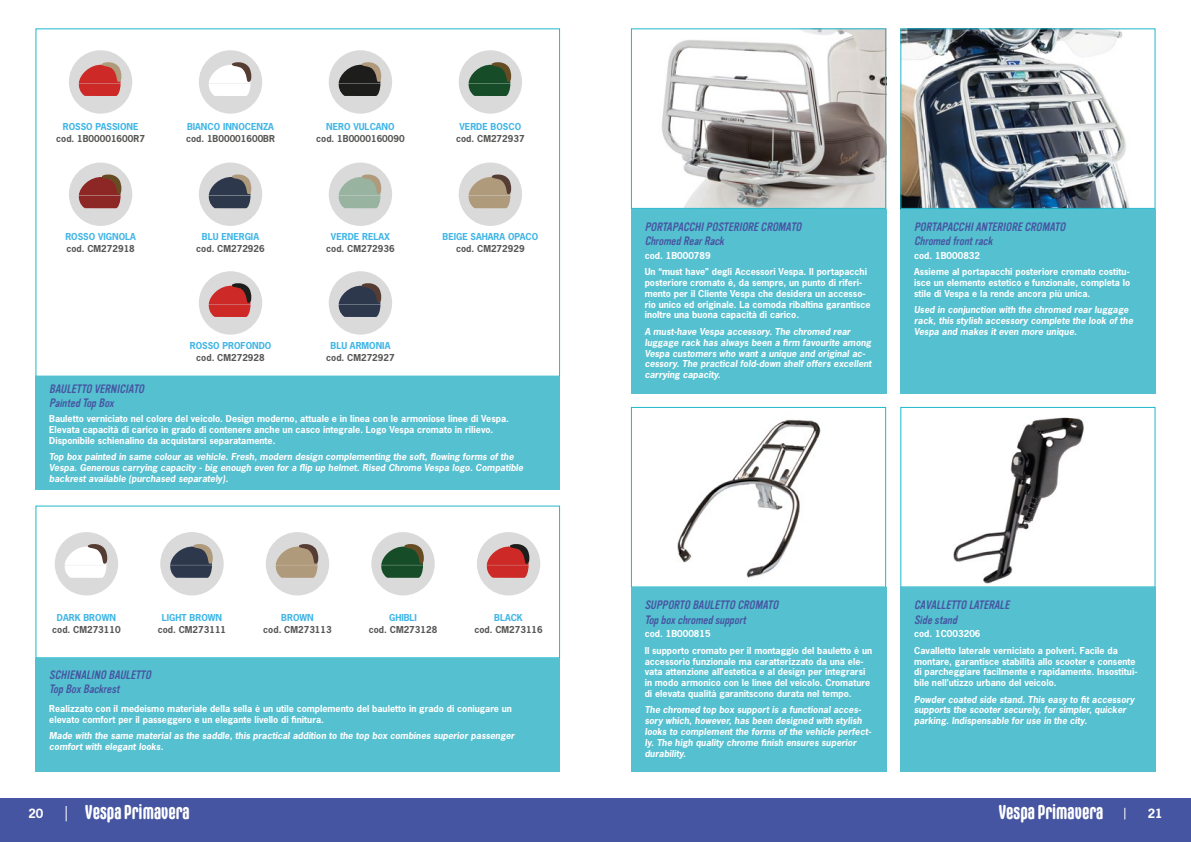
<style>
.page{position:relative;width:1191px;height:842px;background:#fff}
.page>*{position:absolute;margin:0;border:0;box-sizing:border-box;transform-origin:0 0}
.t1{font:700 20px "Carl Marx";color:#fff}
.t2{font:italic 12px/14.4px "Vinyl OT";color:#4655a1}
.t3{font:700 12px "News Gothic Std";color:#fff}
.t4{font:700 9px/10.8px "News Gothic Std";color:#fff}
.t5{font:italic 700 9px/10.8px "News Gothic Std";color:#fff}
.t6{font:700 9px "News Gothic Std";color:#575756}
.t7{font:700 9px "News Gothic Std";color:#40b5e6}
</style>
<div class="page">
<img style="left:677px;top:420px;width:144px;height:158px">
<div style="left:631px;top:407px;width:255px;height:180px;border:1px solid #1fb7cc"></div>
<img style="left:902px;top:30px;width:227px;height:177px">
<div style="left:900px;top:28px;width:255px;height:181px;border:1px solid #1fb7cc"></div>
<img style="left:661px;top:30px;width:223px;height:177px">
<div style="left:631px;top:28px;width:255px;height:181px;border:1px solid #1fb7cc"></div>
<div style="left:35px;top:658px;width:525px;height:114px;background:#55c0d0"></div>
<div style="left:631px;top:587px;width:255px;height:185px;background:#55c0d0"></div>
<div style="left:900px;top:209px;width:255px;height:184px;background:#55c0d0"></div>
<div style="left:631px;top:209px;width:255px;height:184px;background:#55c0d0"></div>
<div style="left:35px;top:377px;width:525px;height:113px;background:#55c0d0"></div>
<img style="left:953px;top:417px;width:131px;height:167px">
<div style="left:900px;top:587px;width:255px;height:185px;background:#55c0d0"></div>
<div style="left:199px;top:50px;width:63px;height:64px;background:#dadada;border-radius:50%"></div>
<svg style="left:209px;top:62px;width:43px;height:34px"></svg>
<div style="left:55px;top:532px;width:63px;height:63px;background:#dadada;border-radius:50%"></div>
<svg style="left:64px;top:544px;width:44px;height:34px"></svg>
<div style="left:266px;top:532px;width:63px;height:63px;background:#dadada;border-radius:50%"></div>
<svg style="left:275px;top:544px;width:44px;height:34px"></svg>
<div style="left:160px;top:532px;width:64px;height:63px;background:#dadada;border-radius:50%"></div>
<svg style="left:170px;top:544px;width:43px;height:34px"></svg>
<div style="left:371px;top:532px;width:64px;height:63px;background:#dadada;border-radius:50%"></div>
<svg style="left:381px;top:544px;width:43px;height:34px"></svg>
<div style="left:477px;top:532px;width:63px;height:63px;background:#dadada;border-radius:50%"></div>
<svg style="left:486px;top:544px;width:44px;height:34px"></svg>
<div style="left:69px;top:50px;width:63px;height:64px;background:#dadada;border-radius:50%"></div>
<svg style="left:78px;top:62px;width:44px;height:34px"></svg>
<div style="left:199px;top:271px;width:63px;height:64px;background:#dadada;border-radius:50%"></div>
<svg style="left:208px;top:283px;width:44px;height:34px"></svg>
<div style="left:69px;top:163px;width:63px;height:63px;background:#dadada;border-radius:50%"></div>
<svg style="left:78px;top:174px;width:44px;height:34px"></svg>
<div style="left:459px;top:163px;width:63px;height:63px;background:#dadada;border-radius:50%"></div>
<svg style="left:468px;top:174px;width:44px;height:34px"></svg>
<div style="left:329px;top:50px;width:63px;height:64px;background:#dadada;border-radius:50%"></div>
<svg style="left:338px;top:62px;width:44px;height:34px"></svg>
<div style="left:199px;top:163px;width:63px;height:63px;background:#dadada;border-radius:50%"></div>
<svg style="left:208px;top:174px;width:44px;height:34px"></svg>
<div style="left:329px;top:271px;width:63px;height:64px;background:#dadada;border-radius:50%"></div>
<svg style="left:338px;top:283px;width:44px;height:34px"></svg>
<div style="left:459px;top:50px;width:63px;height:64px;background:#dadada;border-radius:50%"></div>
<svg style="left:468px;top:62px;width:44px;height:34px"></svg>
<div style="left:329px;top:163px;width:63px;height:63px;background:#dadada;border-radius:50%"></div>
<svg style="left:338px;top:174px;width:44px;height:34px"></svg>
<div style="left:0;top:798px;width:1191px;height:44px;background:#4655a1"></div>
<svg style="left:66px;top:806px;width:1px;height:15px"></svg>
<p class="t7" style="left:63px;top:120px;width:77px">ROSSO PASSIONE</p>
<p class="t6" style="left:56px;top:132px;width:90px">cod. 1B00001600R7</p>
<p class="t7" style="left:65px;top:231px;width:72px">ROSSO VIGNOLA</p>
<p class="t6" style="left:66px;top:243px;width:70px">cod. CM272918</p>
<p class="t7" style="left:187px;top:120px;width:88px">BIANCO INNOCENZA</p>
<p class="t6" style="left:186px;top:132px;width:90px">cod. 1B00001600BR</p>
<p class="t7" style="left:326px;top:120px;width:70px">NERO VULCANO</p>
<p class="t6" style="left:316px;top:132px;width:90px">cod. 1B0000160090</p>
<p class="t7" style="left:459px;top:120px;width:63px">VERDE BOSCO</p>
<p class="t6" style="left:456px;top:132px;width:70px">cod. CM272937</p>
<p class="t7" style="left:202px;top:231px;width:59px">BLU ENERGIA</p>
<p class="t6" style="left:196px;top:243px;width:70px">cod. CM272926</p>
<p class="t7" style="left:331px;top:231px;width:60px">VERDE RELAX</p>
<p class="t6" style="left:326px;top:243px;width:70px">cod. CM272936</p>
<p class="t7" style="left:442px;top:231px;width:97px">BEIGE SAHARA OPACO</p>
<p class="t6" style="left:456px;top:243px;width:70px">cod. CM272929</p>
<p class="t7" style="left:190px;top:339px;width:83px">ROSSO PROFONDO</p>
<p class="t6" style="left:196px;top:351px;width:70px">cod. CM272928</p>
<p class="t7" style="left:330px;top:339px;width:61px">BLU ARMONIA</p>
<p class="t6" style="left:326px;top:351px;width:70px">cod. CM272927</p>
<h2 class="t2" style="left:49px;top:382px;width:96px">BAULETTO VERNICIATO<br>Painted Top Box</h2>
<p class="t4" style="left:49px;top:413px;width:461px">Bauletto verniciato nel colore del veicolo. Design moderno, attuale e in linea con le armoniose linee di Vespa.<br>Elevata capacità di carico in grado di contenere anche un casco integrale. Logo Vespa cromato in rilievo.<br>Disponibile schienalino da acquistarsi separatamente.</p>
<p class="t5" style="left:49px;top:451px;width:476px">Top box painted in same colour as vehicle. Fresh, modern design complementing the soft, flowing forms of the<br>Vespa. Generous carrying capacity - big enough even for a flip up helmet. Rised Chrome Vespa logo. Compatible backrest available (purchased separately).</p>
<p class="t7" style="left:57px;top:612px;width:61px">DARK BROWN</p>
<p class="t6" style="left:52px;top:624px;width:70px">cod. CM273110</p>
<p class="t7" style="left:162px;top:612px;width:62px">LIGHT BROWN</p>
<p class="t6" style="left:158px;top:624px;width:70px">cod. CM273111</p>
<h2 class="t2" style="left:49px;top:668px;width:103px">SCHIENALINO BAULETTO<br>Top Box Backrest</h2>
<p class="t7" style="left:281px;top:612px;width:34px">BROWN</p>
<p class="t6" style="left:263px;top:624px;width:70px">cod. CM273113</p>
<p class="t7" style="left:389px;top:612px;width:29px">GHIBLI</p>
<p class="t6" style="left:369px;top:624px;width:70px">cod. CM273128</p>
<p class="t7" style="left:494px;top:612px;width:30px">BLACK</p>
<p class="t6" style="left:474px;top:624px;width:70px">cod. CM273116</p>
<p class="t4" style="left:49px;top:703px;width:464px">Realizzato con il medeismo materiale della sella è un utile complemento del bauletto in grado di coniugare un elevato comfort per il passeggero e un elegante livello di finitura.</p>
<p class="t5" style="left:49px;top:730px;width:467px">Made with the same material as the saddle, this practical addition to the top box combines superior passenger comfort with elegant looks.</p>
<h2 class="t2" style="left:644px;top:220px;width:158px">PORTAPACCHI POSTERIORE CROMATO<br>Chromed Rear Rack</h2>
<p class="t4" style="left:644px;top:247px;width:224px;line-height:16.5px">cod. 1B000789<br>Un “must have” degli Accessori Vespa. Il portapacchi</p>
<p class="t4" style="left:644px;top:277px;width:227px">posteriore cromato è, da sempre, un punto di riferi&shy;mento per il Cliente Vespa che desidera un accesso&shy;rio unico ed originale. La comoda ribaltina garantisce inoltre una buona capacità di carico.</p>
<p class="t5" style="left:644px;top:326px;width:228px">A must-have Vespa accessory. The chromed rear luggage rack has always been a firm favourite among Vespa customers who want a unique and original ac&shy;cessory. The practical fold-down shelf offers excellent carrying capacity.</p>
<h2 class="t2" style="left:914px;top:220px;width:153px">PORTAPACCHI ANTERIORE CROMATO<br>Chromed front rack</h2>
<p class="t4" style="left:914px;top:247px;width:217px;line-height:16.5px">cod. 1B000832<br>Assieme al portapacchi posteriore cromato costitu-</p>
<p class="t4" style="left:914px;top:277px;width:218px">isce un elemento estetico e funzionale, completa lo stile di Vespa e la rende ancora più unica.</p>
<p class="t5" style="left:914px;top:305px;width:220px">Used in conjunction with the chromed rear luggage rack, this stylish accessory complete the look of the<br>Vespa and makes it even more unique.</p>
<h2 class="t2" style="left:644px;top:598px;width:135px">SUPPORTO BAULETTO CROMATO<br>Top box chromed support</h2>
<p class="t4" style="left:644px;top:625px;width:229px;line-height:16.5px">cod. 1B000815<br>Il supporto cromato per il montaggio del bauletto è un</p>
<p class="t4" style="left:644px;top:656px;width:227px">accessorio funzionale ma caratterizzato da una ele&shy;vata attenzione all’estetica e al design per integrarsi in modo armonico con le linee del veicolo. Cromature di elevata qualità garanitscono durata nel tempo.</p>
<p class="t5" style="left:644px;top:705px;width:228px">The chromed top box support is a functional acces&shy;sory which, however, has been designed with stylish looks to complement the forms of the vehicle perfect&shy;ly. The high quality chrome finish ensures superior durability.</p>
<h2 class="t2" style="left:914px;top:598px;width:97px">CAVALLETTO LATERALE<br>Side stand</h2>
<p class="t4" style="left:914px;top:625px;width:205px;line-height:16.5px">cod. 1C003206<br>Cavalletto laterale verniciato a polveri. Facile da</p>
<p class="t4" style="left:914px;top:656px;width:225px">montare, garantisce stabilità allo scooter e consente di parcheggiare facilmente e rapidamente. Insostitui&shy;bile nell’utizzo urbano del veicolo.</p>
<p class="t5" style="left:914px;top:694px;width:222px">Powder coated side stand. This easy to fit accessory supports the scooter securely, for simpler, quicker parking. Indispensable for use in the city.</p>
<h2 class="t3" style="left:28px;top:806px;width:16px">20</h2>
<h1 class="t1" style="left:85px;top:801px;width:106px">Vespa Primavera</h1>
<h1 class="t1" style="left:998px;top:801px;width:106px">Vespa Primavera</h1>
<h2 class="t3" style="left:1147px;top:806px;width:16px">21</h2>
</div>
